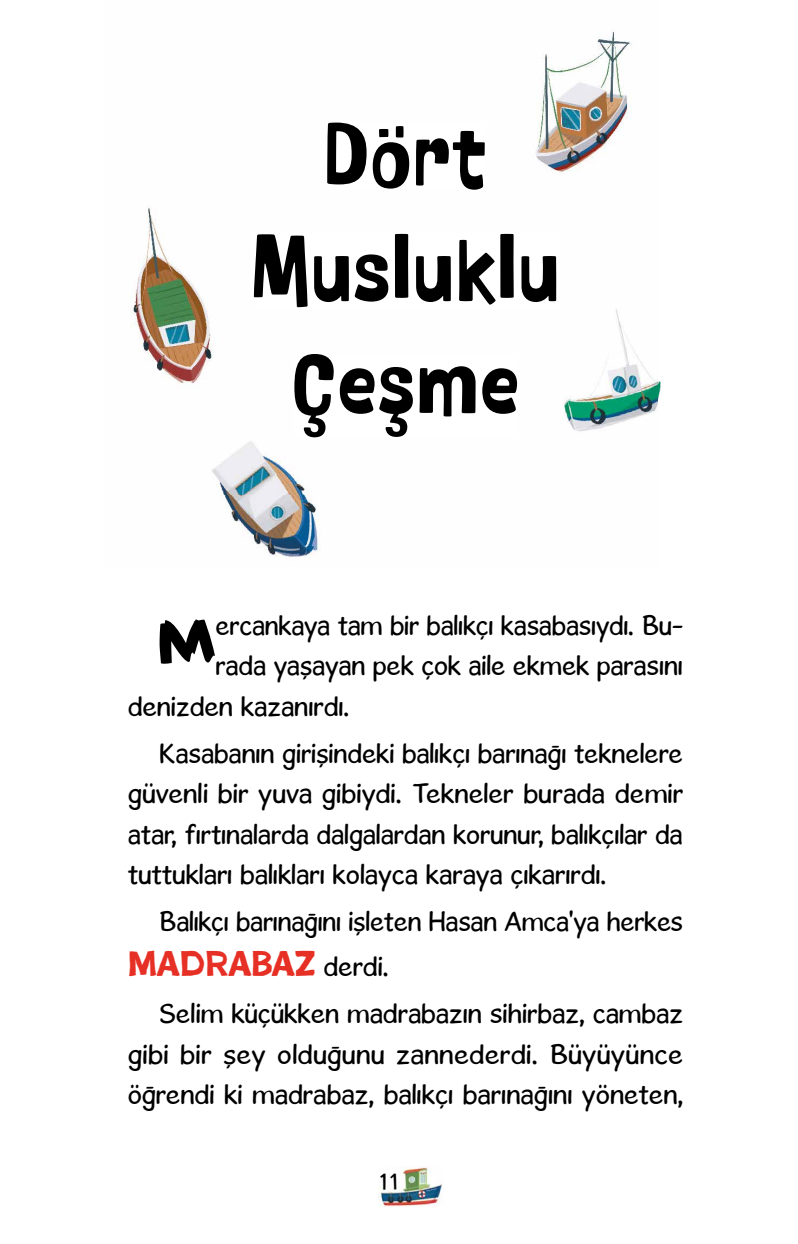
<style>
.page{position:relative;width:798px;height:1244px;background:#fff}
.page>*{position:absolute;margin:0;border:0;box-sizing:border-box;transform-origin:0 0}
.t1{font:106.42px "Dirty Locals";color:#000}
.t2{font:36px "Poster Cut Neue";color:#e63025}
.t3{font:28.12px/40.5px "Gosmick Sanstr";letter-spacing:-.005em;color:#000;text-align:justify}
.t4{font:22.5px "Prater Block Fill Pro";color:#000}
.s1{font-family:"Gosmick Sanstr";font-size:28.12px;color:#000}
</style>
<div class="page">
<img style="left:131px;top:31px;width:527px;height:464px">
<img style="left:224px;top:495px;width:97px;height:62px">
<img style="left:327px;top:123px;width:158px;height:67px">
<img style="left:254px;top:234px;width:304px;height:73px">
<img style="left:294px;top:354px;width:223px;height:83px">
<img style="left:378px;top:1167px;width:65px;height:40px">
<h1 class="t1" style="left:159px;top:576px;width:58px">M</h1>
<p class="t3" style="left:215px;top:605px;width:469px">ercankaya tam bir balıkçı kasabasıydı. Bu-</p>
<p class="t3" style="left:215px;top:645px;width:468px">rada yaşayan pek çok aile ekmek parasını</p>
<p class="t3" style="left:128px;top:686px;width:224px">denizden kazanırdı.</p>
<p class="t3" style="left:128px;top:733px;width:557px;text-indent:32px">Kasabanın girişindeki balıkçı barınağı teknelere güvenli bir yuva gibiydi. Tekneler burada demir atar, fırtınalarda dalgalardan korunur, balıkçılar da tuttukları balıkları kolayca karaya çıkarırdı.</p>
<p class="t3" style="left:159px;top:901px;width:524px">Balıkçı barınağını işleten Hasan Amca'ya herkes</p>
<p class="t2" style="left:128px;top:943px;width:263px">MADRABAZ <span class="s1">derdi.</span></p>
<p class="t3" style="left:128px;top:993px;width:557px;text-indent:32px">Selim küçükken madrabazın sihirbaz, cambaz gibi bir şey olduğunu zannederdi. Büyüyünce öğrendi ki madrabaz, balıkçı barınağını yöneten,</p>
<p class="t4" style="left:379px;top:1165px;width:22px">11</p>
</div>
